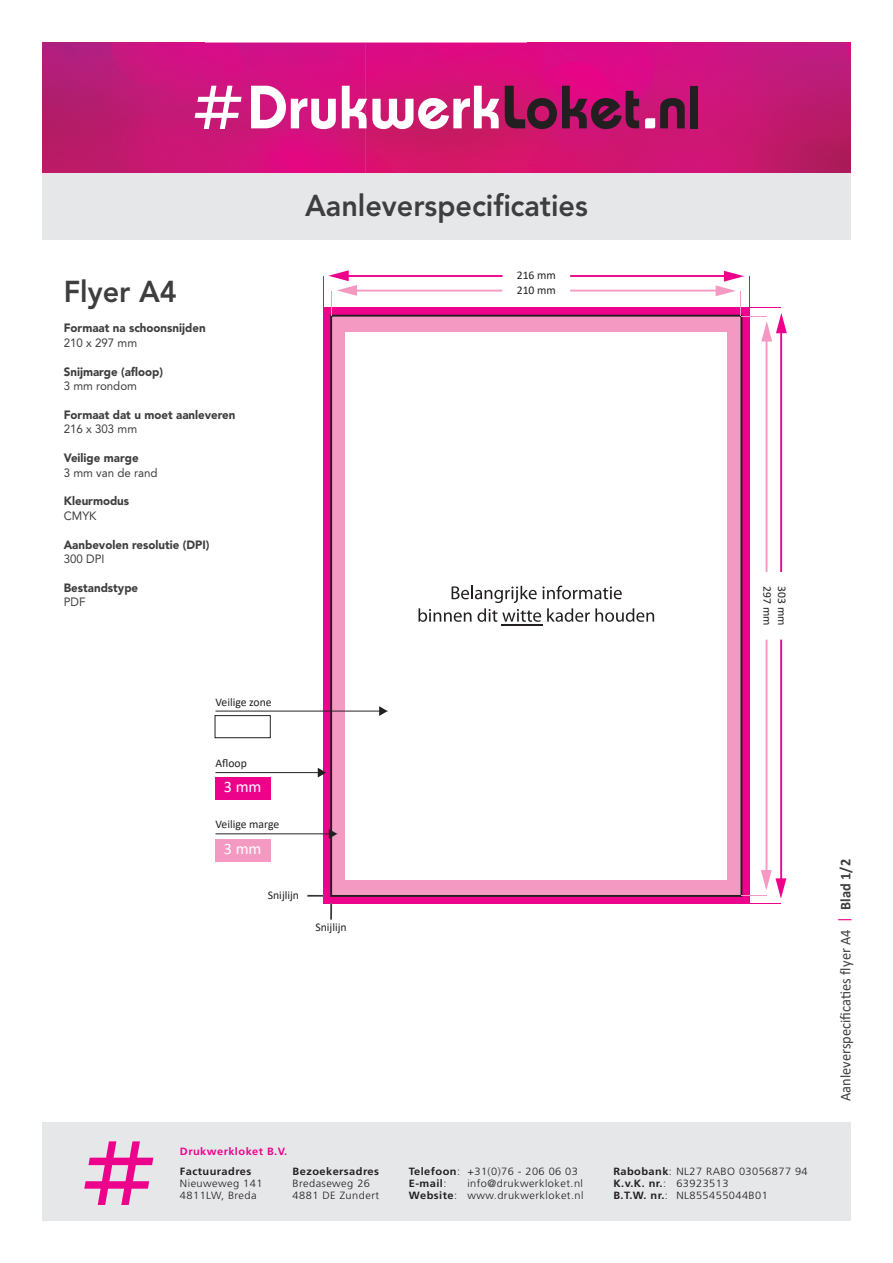
<style>
.page{position:relative;width:893px;height:1263px;background:#fff}
.page>*{position:absolute;margin:0;border:0;box-sizing:border-box;transform-origin:0 0}
.t1{font:800 30px "Avenir";color:#3e3e3f;scale:.96 1}
.t2{font:16.05px "Calibri";color:#fff}
.t3{font:15px "Calibri";color:#3e3e3f;scale:.96 1}
.t4{font:900 12px "Avenir";color:#3e3e3f;scale:.96 1}
.t5{font:12px "Avenir";color:#3e3e3f;scale:.96 1}
.t6{font:11.7px "Calibri";color:#231f20}
.t7{font:300 10.5px/12px "Frutiger";letter-spacing:.04em;color:#231f20;scale:1.05 1}
.t8{font:700 10.5px "Frutiger";letter-spacing:.04em;color:#231f20;scale:1.05 1}
.t9{font:700 10.5px "Frutiger";letter-spacing:.04em;color:#ed028c;scale:1.05 1}
.s1{font-weight:700}
.s2{color:#ed028c}
</style>
<div class="page">
<img style="left:43px;top:43px;width:807px;height:130px">
<svg style="left:505px;top:86px;width:134px;height:43px;background:#841650"></svg>
<div style="left:690px;top:86px;width:8px;height:42px;background:#231f20"></div>
<svg style="left:645px;top:98px;width:40px;height:30px"></svg>
<svg style="left:251px;top:86px;width:85px;height:43px"></svg>
<svg style="left:342px;top:86px;width:157px;height:43px"></svg>
<svg style="left:195px;top:86px;width:47px;height:43px"></svg>
<div style="left:43px;top:173px;width:807px;height:66px;background:#e6e7e9"></div>
<div style="left:323px;top:307px;width:427px;height:597px;background:#ed028c"></div>
<div style="left:331px;top:316px;width:410px;height:580px;background:#f499c2"></div>
<div style="left:330px;top:315px;width:412px;height:582px;border:2px solid #231f20"></div>
<hr style="left:345px;top:275px;width:157px;height:2px;background:#ed028c">
<hr style="left:750px;top:903px;width:31px;height:1px;background:#ed028c">
<hr style="left:780px;top:329px;width:2px;height:243px;background:#ed028c">
<hr style="left:780px;top:640px;width:2px;height:242px;background:#ed028c">
<hr style="left:766px;top:338px;width:1px;height:234px;background:#f499c2">
<hr style="left:766px;top:640px;width:1px;height:234px;background:#f499c2">
<hr style="left:323px;top:276px;width:1px;height:31px;background:#ed028c">
<hr style="left:570px;top:275px;width:158px;height:2px;background:#ed028c">
<hr style="left:353px;top:290px;width:149px;height:2px;background:#f499c2">
<svg style="left:328px;top:270px;width:29px;height:46px"></svg>
<hr style="left:570px;top:290px;width:149px;height:2px;background:#f499c2">
<svg style="left:716px;top:271px;width:71px;height:70px"></svg>
<svg style="left:741px;top:870px;width:45px;height:29px"></svg>
<div style="left:346px;top:332px;width:381px;height:547px;background:#fff"></div>
<svg style="left:418px;top:586px;width:236px;height:36px"></svg>
<hr style="left:501px;top:624px;width:42px;height:2px;background:#231f20">
<svg style="left:215px;top:706px;width:173px;height:10px"></svg>
<div style="left:215px;top:715px;width:56px;height:23px;border:1px solid #231f20"></div>
<svg style="left:215px;top:768px;width:112px;height:9px"></svg>
<div style="left:215px;top:777px;width:55px;height:22px;background:#ed028c"></div>
<svg style="left:215px;top:829px;width:123px;height:10px"></svg>
<div style="left:215px;top:839px;width:55px;height:22px;background:#f499c2"></div>
<svg style="left:330px;top:903px;width:2px;height:17px"></svg>
<svg style="left:307px;top:895px;width:17px;height:2px"></svg>
<div style="left:43px;top:1122px;width:807px;height:98px;background:#e6e7e9"></div>
<svg style="left:84px;top:1141px;width:69px;height:64px"></svg>
<h1 class="t1" style="left:64px;top:274px;width:119px">Flyer A4</h1>
<p class="t4" style="left:64px;top:321px;width:149px">Formaat na schoonsnijden</p>
<p class="t5" style="left:64px;top:336px;width:78px">210 x 297 mm</p>
<p class="t4" style="left:64px;top:364px;width:105px">Snijmarge (afloop)</p>
<p class="t5" style="left:64px;top:379px;width:78px">3 mm rondom</p>
<p class="t4" style="left:64px;top:407px;width:180px">Formaat dat u moet aanleveren</p>
<p class="t5" style="left:64px;top:422px;width:78px">216 x 303 mm</p>
<p class="t4" style="left:64px;top:451px;width:80px">Veilige marge</p>
<p class="t5" style="left:64px;top:465px;width:99px">3 mm van de rand</p>
<p class="t4" style="left:64px;top:494px;width:70px">Kleurmodus</p>
<p class="t5" style="left:64px;top:509px;width:36px">CMYK</p>
<p class="t4" style="left:64px;top:537px;width:153px">Aanbevolen resolutie (DPI)</p>
<p class="t5" style="left:64px;top:552px;width:44px">300 DPI</p>
<p class="t4" style="left:64px;top:580px;width:79px">Bestandstype</p>
<p class="t5" style="left:64px;top:595px;width:24px">PDF</p>
<h1 class="t1" style="left:305px;top:188px;width:296px">Aanleverspecificaties</h1>
<p class="t6" style="left:517px;top:267px;width:41px">216 mm</p>
<p class="t6" style="left:517px;top:282px;width:41px">210 mm</p>
<p class="t6" style="left:215px;top:694px;width:58px">Veilige zone</p>
<p class="t6" style="left:215px;top:755px;width:33px">Afloop</p>
<h2 class="t2" style="left:224px;top:776px;width:39px">3 mm</h2>
<p class="t6" style="left:215px;top:816px;width:65px">Veilige marge</p>
<h2 class="t2" style="left:224px;top:837px;width:39px">3 mm</h2>
<p class="t6" style="left:268px;top:887px;width:33px">Snijlijn</p>
<p class="t6" style="left:315px;top:919px;width:33px">Snijlijn</p>
<p class="t6" style="left:776px;top:586px;width:41px;rotate:90deg">297 mm</p>
<p class="t6" style="left:790px;top:586px;width:41px;rotate:90deg">303 mm</p>
<p class="t9" style="left:180px;top:1145px;width:104px">Drukwerkloket B.V.</p>
<p class="t8" style="left:180px;top:1165px;width:70px">Factuuradres</p>
<p class="t7" style="left:180px;top:1177px;width:80px">Nieuweweg 141<br>4811LW, Breda</p>
<p class="t8" style="left:293px;top:1165px;width:84px">Bezoekersadres</p>
<p class="t7" style="left:293px;top:1177px;width:84px">Bredaseweg 26<br>4881 DE Zundert</p>
<p class="t7" style="left:409px;top:1165px;width:163px"><span class="s1">Telefoon</span>: +31(0)76 - 206 06 03<br><span class="s1">E-mail</span>:</p>
<p class="t7" style="left:409px;top:1177px;width:168px;text-align:right">info@drukwerkloket.nl<br><span class="s1">Website</span>: www.drukwerkloket.nl</p>
<p class="t7" style="left:613px;top:1165px;width:187px"><span class="s1">Rabobank</span>: NL27 RABO 03056877 94<br><span class="s1">K.v.K. nr.</span>: 63923513<br><span class="s1">B.T.W. nr.</span>: NL855455044B01</p>
<h3 class="t3" style="left:835px;top:1101px;width:253px;rotate:-90deg">Aanleverspecifica es flyer A4 <span class="s2">|</span> <span class="s1">Blad 1/2</span></h3>
</div>
